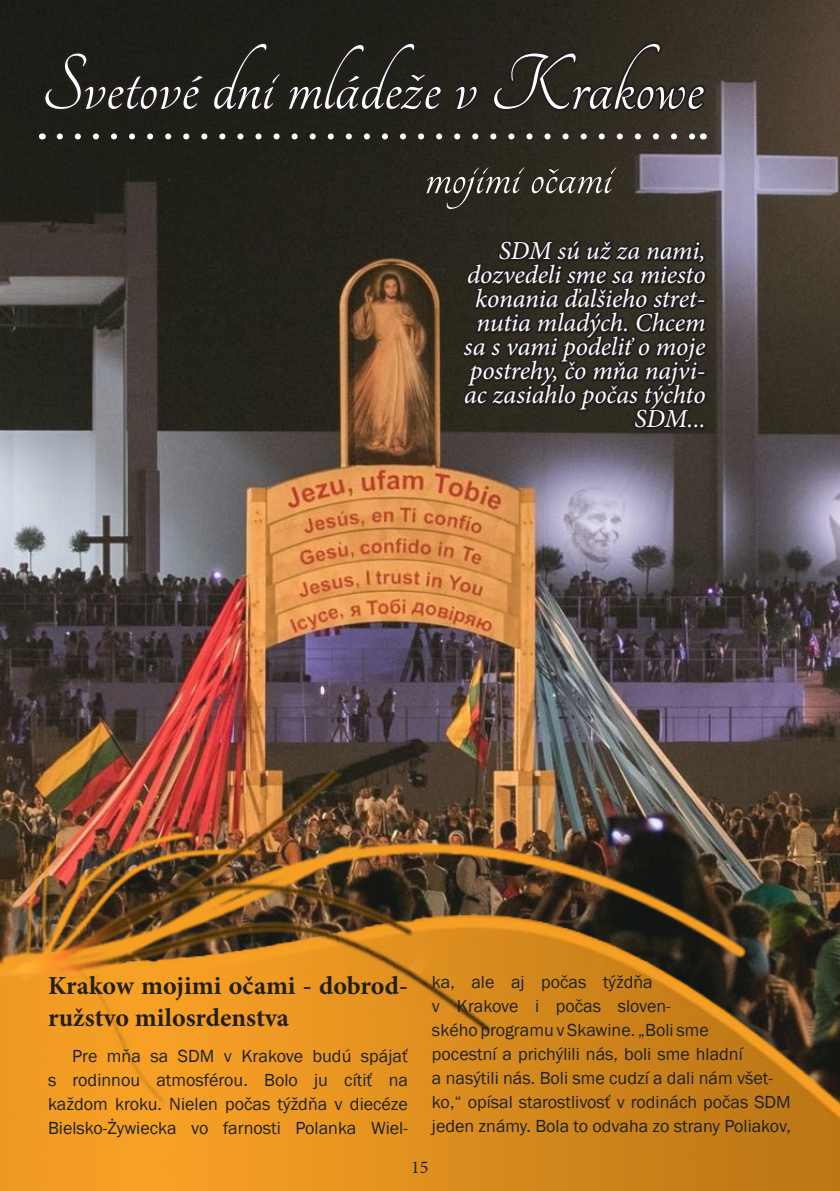
<style>
.page{position:relative;width:840px;height:1191px;background:#fff}
.page>*{position:absolute;margin:0;border:0;box-sizing:border-box;transform-origin:0 0}
.t1{font:86px "Tangerine";color:#fff}
.t2{font:64px "Tangerine";color:#fff}
.t3{font:italic 26px/24px "Minion Pro";letter-spacing:-.005em;color:#fff;text-align:right}
.t4{font:700 26px/31.2px "Minion Pro";color:#231f20}
.t5{font:18px/24px "Franklin Gothic";color:#1d2129;text-align:justify}
.t6{font:18px "Minion Pro";color:#231f20}
</style>
<div class="page">
<img style="left:0;top:0;width:839px;height:740px">
<svg style="left:40px;top:38px;width:669px;height:120px;background:#28251f"></svg>
<svg style="left:460px;top:203px;width:249px;height:231px;background:#2a2621"></svg>
<div style="left:685px;top:423px;width:7px;height:7px;border:4px solid #231f20;border-radius:50%"></div>
<div style="left:692px;top:423px;width:6px;height:7px;border:4px solid #231f20;border-radius:50%"></div>
<div style="left:698px;top:423px;width:6px;height:7px;border:4px solid #231f20;border-radius:50%"></div>
<img style="left:0;top:740px;width:839px;height:451px">
<h1 class="t1" style="left:41px;top:43px;width:663px">Svetové dni mládeže v Krakowe</h1>
<h2 class="t2" style="left:425px;top:144px;width:188px">mojimi ocami</h2>
<h2 class="t2" style="left:547px;top:145px;width:14px">ˇ</h2>
<h3 class="t3" style="left:463px;top:239px;width:243px">SDM sú už za nami, dozvedeli sme sa miesto konania ďalšieho stret&shy;nutia mladých. Chcem sa s vami podeliť o moje postrehy, čo mňa najvi&shy;ac zasiahlo počas týchto<br>SDM...</h3>
<h3 class="t4" style="left:48px;top:970px;width:361px">Krakow mojimi očami - dobrod&shy;ružstvo milosrdenstva</h3>
<p class="t5" style="left:48px;top:1044px;width:361px;text-indent:24px">Pre mňa sa SDM v Krakove budú spájať s rodinnou atmosférou. Bolo ju cítiť na každom kroku. Nielen počas týždňa v diecéze Bielsko-Żywiecka vo farnosti Polanka Wiel-</p>
<p class="t5" style="left:432px;top:970px;width:360px;text-align:left">ka, ale aj počas týždňa<br>v Krakove i počas sloven-<br>ského programu v Skawine. „Boli sme<br>pocestní a prichýlili nás, boli sme hladní<br>a nasýtili nás. Boli sme cudzí a dali nám všet&shy;ko,“ opísal starostlivosť v rodinách počas SDM jeden známy. Bola to odvaha zo strany Poliakov,</p>
<p class="t6" style="left:411px;top:1155px;width:19px">15</p>
</div>
